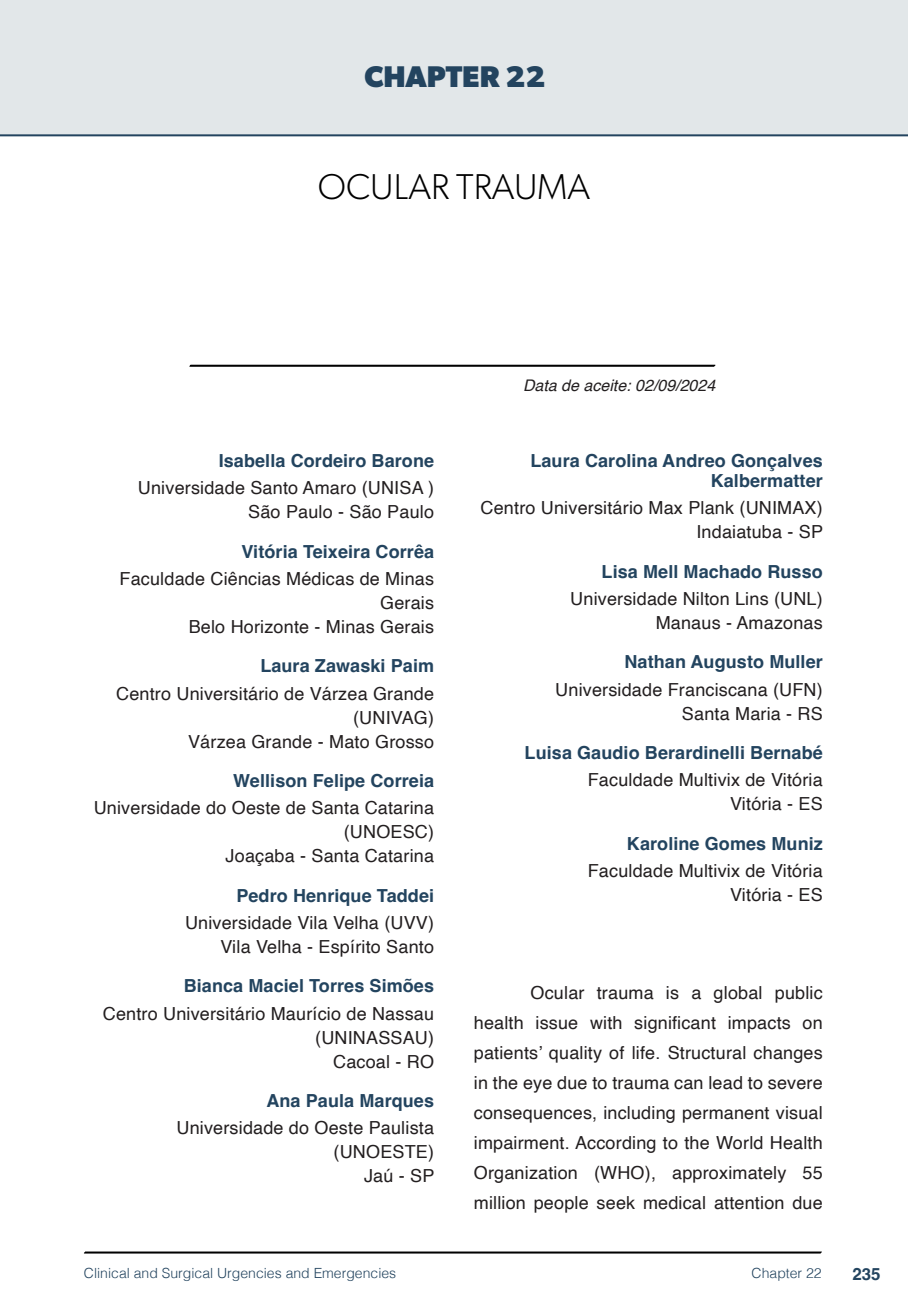
<style>
.page{position:relative;width:908px;height:1304px;background:#fff}
.page>*{position:absolute;margin:0;border:0;box-sizing:border-box;transform-origin:0 0}
.t1{font:300 36px "Gibson";color:#000}
.t2{font:700 30px "Gibson";color:#23445f}
.t3{font:18px/24px "Helvetica";letter-spacing:.01em;color:#231f20;text-align:right}
.t4{font:700 18px/20px "Helvetica";letter-spacing:.005em;color:#23445f;text-align:right}
.t5{font:700 16.8px "Helvetica";color:#23445f}
.t6{font:italic 16px "Helvetica";color:#231f20}
.t7{font:300 14px "Helvetica";color:#23445f}
</style>
<div class="page">
<svg style="left:84px;top:1251px;width:737px;height:3px;background:#515151"></svg>
<svg style="left:189px;top:364px;width:526px;height:3px;background:#4f4f4f"></svg>
<div style="left:0;top:0;width:907px;height:136px;background:#e2e7e9"></div>
<div style="left:44px;top:72px;width:68px;height:61px;background:#e2e7e9"></div>
<h2 class="t2" style="left:364px;top:58px;width:182px">CHAPTER 22</h2>
<h1 class="t1" style="left:317px;top:165px;width:274px">OCULAR TRAUMA</h1>
<p class="t4" style="left:219px;top:453px;width:217px">Isabella Cordeiro Barone</p>
<p class="t3" style="left:138px;top:477px;width:297px">Universidade Santo Amaro (UNISA )<br>São Paulo - São Paulo</p>
<p class="t4" style="left:241px;top:543px;width:194px">Vitória Teixeira Corrêa</p>
<p class="t3" style="left:119px;top:567px;width:316px">Faculdade Ciências Médicas de Minas<br>Gerais<br>Belo Horizonte - Minas Gerais</p>
<p class="t4" style="left:260px;top:658px;width:175px">Laura Zawaski Paim</p>
<p class="t3" style="left:116px;top:682px;width:319px">Centro Universitário de Várzea Grande (UNIVAG)<br>Várzea Grande - Mato Grosso</p>
<p class="t4" style="left:233px;top:773px;width:202px">Wellison Felipe Correia</p>
<p class="t3" style="left:94px;top:797px;width:342px">Universidade do Oeste de Santa Catarina (UNOESC)<br>Joaçaba - Santa Catarina</p>
<p class="t4" style="left:236px;top:887px;width:199px">Pedro Henrique Taddei</p>
<p class="t3" style="left:185px;top:911px;width:250px">Universidade Vila Velha (UVV)<br>Vila Velha - Espírito Santo</p>
<p class="t4" style="left:184px;top:978px;width:252px">Bianca Maciel Torres Simões</p>
<p class="t3" style="left:103px;top:1002px;width:332px">Centro Universitário Maurício de Nassau (UNINASSAU)<br>Cacoal - RO</p>
<p class="t4" style="left:266px;top:1093px;width:169px">Ana Paula Marques</p>
<p class="t3" style="left:176px;top:1117px;width:259px">Universidade do Oeste Paulista (UNOESTE)<br>Jaú - SP</p>
<p class="t6" style="left:523px;top:373px;width:194px">Data de aceite: 02/09/2024</p>
<p class="t4" style="left:530px;top:453px;width:294px">Laura Carolina Andreo Gonçalves<br>Kalbermatter</p>
<p class="t3" style="left:480px;top:497px;width:344px">Centro Universitário Max Plank (UNIMAX)<br>Indaiatuba - SP</p>
<p class="t4" style="left:601px;top:563px;width:223px">Lisa Mell Machado Russo</p>
<p class="t3" style="left:570px;top:587px;width:254px">Universidade Nilton Lins (UNL)<br>Manaus - Amazonas</p>
<p class="t4" style="left:624px;top:654px;width:200px">Nathan Augusto Muller</p>
<p class="t3" style="left:555px;top:678px;width:269px">Universidade Franciscana (UFN)<br>Santa Maria - RS</p>
<p class="t4" style="left:524px;top:745px;width:299px">Luisa Gaudio Berardinelli Bernabé</p>
<p class="t3" style="left:587px;top:769px;width:236px">Faculdade Multivix de Vitória<br>Vitória - ES</p>
<p class="t4" style="left:626px;top:835px;width:197px">Karoline Gomes Muniz</p>
<p class="t3" style="left:587px;top:859px;width:236px">Faculdade Multivix de Vitória<br>Vitória - ES</p>
<p class="t3" style="left:473px;top:978px;width:350px;line-height:30px;text-align:justify;text-indent:57px">Ocular trauma is a global public health issue with significant impacts on patients’ quality of life. Structural changes in the eye due to trauma can lead to severe consequences, including permanent visual impairment. According to the World Health Organization (WHO), approximately 55 million people seek medical attention due</p>
<p class="t7" style="left:84px;top:1261px;width:313px">Clinical and Surgical Urgencies and Emergencies</p>
<p class="t7" style="left:751px;top:1261px;width:72px">Chapter 22</p>
<p class="t5" style="left:851px;top:1264px;width:30px">235</p>
</div>
